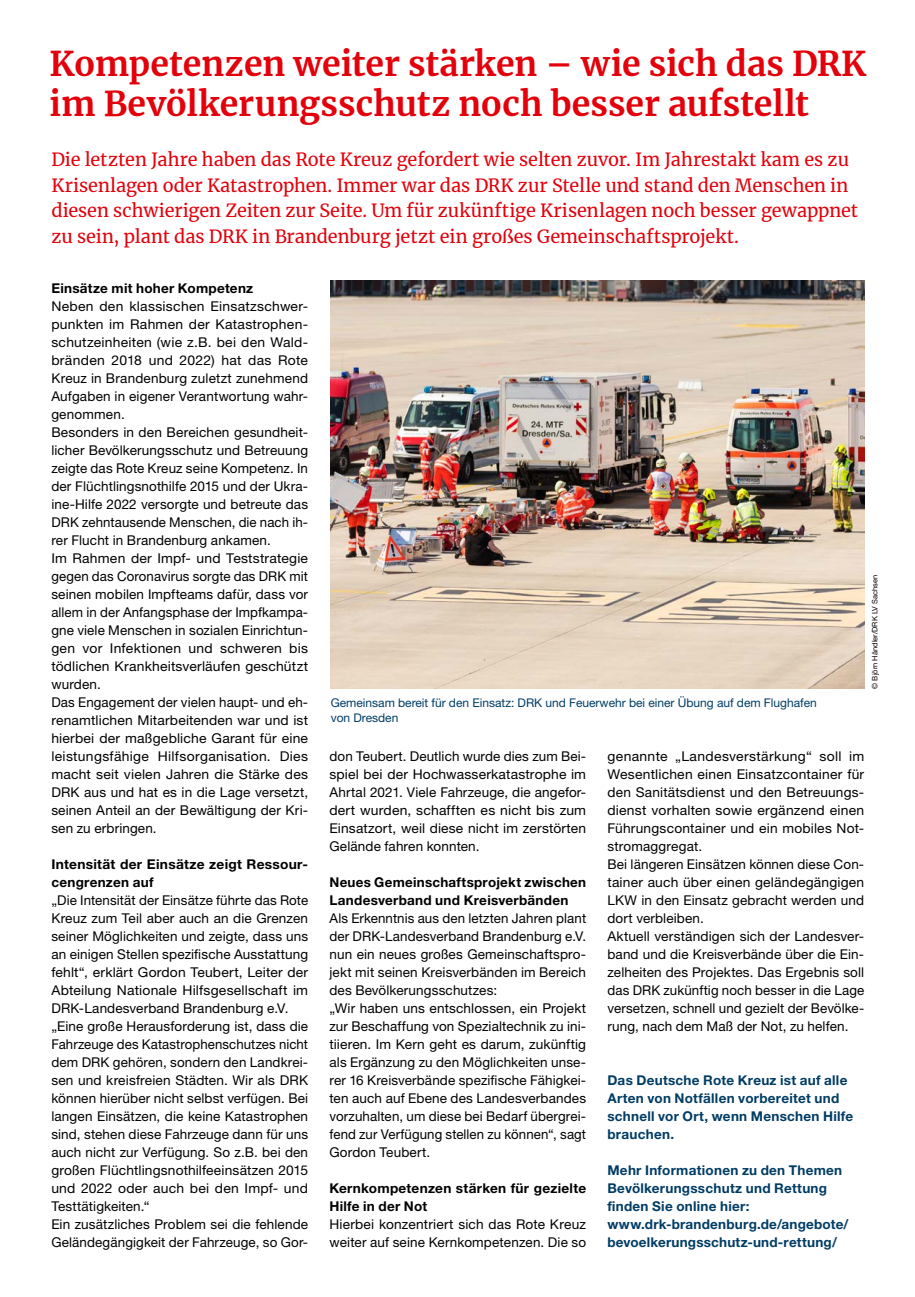
<style>
.page{position:relative;width:915px;height:1297px;background:#fff}
.page>*{position:absolute;margin:0;border:0;box-sizing:border-box;transform-origin:0 0}
.MGB_Headline_23{font:700 33.75px/40.5px "Merriweather";color:#e3000b}
.MGB_Subline{font:18px/25.5px "Merriweather";letter-spacing:-.005em;color:#e3000b}
.MGB_Copy{font:13.5px/18px "Helvetica Neue LT Pro";letter-spacing:.01em;color:#000;text-align:justify}
.MGB_Info{font:700 13.5px/18px "Helvetica Neue LT Pro";letter-spacing:.02em;color:#003c65}
.MGB_Copy_bold{font:700 13.5px/18px "Helvetica Neue LT Pro";letter-spacing:.02em;color:#000}
.MGB_BU{font:12px/15px "Helvetica Neue LT Pro";color:#003c65}
.MGB_Fotocredits{font:7.5px "Helvetica Neue LT Pro";color:#000}
</style>
<div class="page">
<img style="left:330px;top:281px;width:533px;height:408px">
<p class="MGB_Headline_23" style="left:50px;top:42px;width:818px">Kompetenzen weiter stärken – wie sich das DRK im Bevölkerungsschutz noch besser aufstellt</p>
<p class="MGB_Subline" style="left:51px;top:146px;width:808px">Die letzten Jahre haben das Rote Kreuz gefordert wie selten zuvor. Im Jahrestakt kam es zu Krisenlagen oder Katastrophen. Immer war das DRK zur Stelle und stand den Menschen in diesen schwierigen Zeiten zur Seite. Um für zukünftige Krisenlagen noch besser gewappnet zu sein, plant das DRK in Brandenburg jetzt ein großes Gemeinschaftsprojekt.</p>
<p class="MGB_Copy_bold" style="left:51px;top:278px;width:203px">Einsätze mit hoher Kompetenz</p>
<p class="MGB_Copy" style="left:51px;top:296px;width:258px">Neben den klassischen Einsatzschwer&shy;punkten im Rahmen der Katastrophen&shy;schutzeinheiten (wie z.B. bei den Wald&shy;bränden 2018 und 2022) hat das Rote Kreuz in Brandenburg zuletzt zunehmend Aufgaben in eigener Verantwortung wahr&shy;genommen.</p>
<p class="MGB_Copy" style="left:51px;top:422px;width:258px">Besonders in den Bereichen gesundheit&shy;licher Bevölkerungsschutz und Betreuung zeigte das Rote Kreuz seine Kompetenz. In der Flüchtlingsnothilfe 2015 und der Ukra&shy;ine-Hilfe 2022 versorgte und betreute das DRK zehntausende Menschen, die nach ih&shy;rer Flucht in Brandenburg ankamen.</p>
<p class="MGB_Copy" style="left:51px;top:548px;width:258px">Im Rahmen der Impf- und Teststrategie gegen das Coronavirus sorgte das DRK mit seinen mobilen Impfteams dafür, dass vor allem in der Anfangsphase der Impfkampa&shy;gne viele Menschen in sozialen Einrichtun&shy;gen vor Infektionen und schweren bis tödlichen Krankheitsverläufen geschützt wurden.</p>
<p class="MGB_Copy" style="left:51px;top:692px;width:258px">Das Engagement der vielen haupt- und eh&shy;renamtlichen Mitarbeitenden war und ist hierbei der maßgebliche Garant für eine leistungsfähige Hilfsorganisation. Dies macht seit vielen Jahren die Stärke des DRK aus und hat es in die Lage versetzt, seinen Anteil an der Bewältigung der Kri&shy;sen zu erbringen.</p>
<p class="MGB_Copy_bold" style="left:51px;top:854px;width:258px">Intensität der Einsätze zeigt Ressour&shy;cengrenzen auf</p>
<p class="MGB_Copy" style="left:51px;top:890px;width:258px">„Die Intensität der Einsätze führte das Rote Kreuz zum Teil aber auch an die Grenzen seiner Möglichkeiten und zeigte, dass uns an einigen Stellen spezifische Ausstattung fehlt“, erklärt Gordon Teubert, Leiter der Abteilung Nationale Hilfsgesellschaft im DRK-Landesverband Brandenburg e.V.</p>
<p class="MGB_Copy" style="left:51px;top:1016px;width:258px">„Eine große Herausforderung ist, dass die Fahrzeuge des Katastrophenschutzes nicht dem DRK gehören, sondern den Landkrei&shy;sen und kreisfreien Städten. Wir als DRK können hierüber nicht selbst verfügen. Bei langen Einsätzen, die keine Katastrophen sind, stehen diese Fahrzeuge dann für uns auch nicht zur Verfügung. So z.B. bei den großen Flüchtlingsnothilfeeinsätzen 2015 und 2022 oder auch bei den Impf- und Testtätigkeiten.“</p>
<p class="MGB_Copy" style="left:51px;top:1214px;width:258px">Ein zusätzliches Problem sei die fehlende<br>Geländegängigkeit der Fahrzeuge, so Gor-</p>
<p class="MGB_BU" style="left:330px;top:694px;width:487px">Gemeinsam bereit für den Einsatz: DRK und Feuerwehr bei einer Übung auf dem Flughafen von Dresden</p>
<p class="MGB_Fotocredits" style="left:869px;top:689px;width:115px;rotate:-90deg">© Björn Händler/DRK LV Sachsen</p>
<p class="MGB_Copy" style="left:329px;top:746px;width:258px">don Teubert. Deutlich wurde dies zum Bei&shy;spiel bei der Hochwasserkatastrophe im Ahrtal 2021. Viele Fahrzeuge, die angefor&shy;dert wurden, schafften es nicht bis zum Einsatzort, weil diese nicht im zerstörten Gelände fahren konnten.</p>
<p class="MGB_Copy_bold" style="left:329px;top:872px;width:258px">Neues Gemeinschaftsprojekt zwischen<br>Landesverband und Kreisverbänden</p>
<p class="MGB_Copy" style="left:329px;top:908px;width:258px">Als Erkenntnis aus den letzten Jahren plant der DRK-Landesverband Brandenburg e.V. nun ein neues großes Gemeinschaftspro&shy;jekt mit seinen Kreisverbänden im Bereich des Bevölkerungsschutzes:</p>
<p class="MGB_Copy" style="left:329px;top:998px;width:258px">„Wir haben uns entschlossen, ein Projekt zur Beschaffung von Spezialtechnik zu ini&shy;tiieren. Im Kern geht es darum, zukünftig als Ergänzung zu den Möglichkeiten unse&shy;rer 16 Kreisverbände spezifische Fähigkei&shy;ten auch auf Ebene des Landesverbandes vorzuhalten, um diese bei Bedarf übergrei&shy;fend zur Verfügung stellen zu können“, sagt Gordon Teubert.</p>
<p class="MGB_Copy_bold" style="left:329px;top:1178px;width:258px">Kernkompetenzen stärken für gezielte<br>Hilfe in der Not</p>
<p class="MGB_Copy" style="left:329px;top:1214px;width:258px">Hierbei konzentriert sich das Rote Kreuz weiter auf seine Kernkompetenzen. Die so</p>
<p class="MGB_Copy" style="left:607px;top:746px;width:258px">genannte „Landesverstärkung“ soll im Wesentlichen einen Einsatzcontainer für den Sanitätsdienst und den Betreuungs&shy;dienst vorhalten sowie ergänzend einen Führungscontainer und ein mobiles Not&shy;stromaggregat.</p>
<p class="MGB_Copy" style="left:607px;top:854px;width:258px">Bei längeren Einsätzen können diese Con&shy;tainer auch über einen geländegängigen LKW in den Einsatz gebracht werden und dort verbleiben.</p>
<p class="MGB_Copy" style="left:607px;top:926px;width:258px">Aktuell verständigen sich der Landesver&shy;band und die Kreisverbände über die Ein&shy;zelheiten des Projektes. Das Ergebnis soll das DRK zukünftig noch besser in die Lage versetzen, schnell und gezielt der Bevölke&shy;rung, nach dem Maß der Not, zu helfen.</p>
<p class="MGB_Info" style="left:607px;top:1070px;width:247px">Das Deutsche Rote Kreuz ist auf alle<br>Arten von Notfällen vorbereitet und schnell vor Ort, wenn Menschen Hilfe brauchen.</p>
<p class="MGB_Info" style="left:607px;top:1160px;width:242px">Mehr Informationen zu den Themen Bevölkerungsschutz und Rettung finden Sie online hier: www.drk-brandenburg.de/angebote/ bevoelkerungsschutz-und-rettung/</p>
</div>
